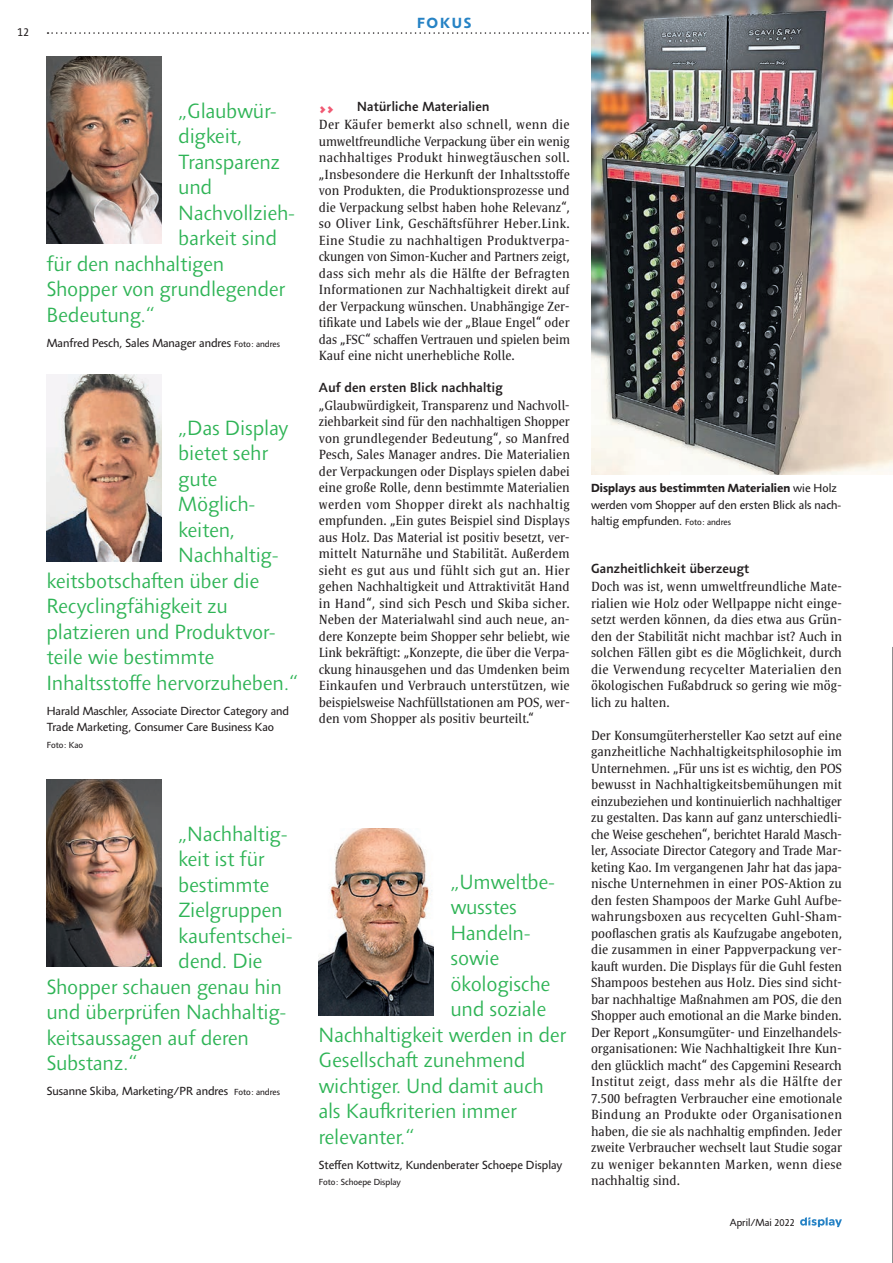
<style>
.page{position:relative;width:893px;height:1263px;background:#fff}
.page>*{position:absolute;margin:0;border:0;box-sizing:border-box;transform-origin:0 0}
.disp_Artikel_Zitat{font:300 21px "Agilita LT Pro";color:#2fb456}
.t1{font:700 15px "Agilita LT Pro";letter-spacing:.115em;color:#2783c5}
.disp_Artikel_Fließte{font:13.5px/16.5px "Satero Serif LT Pro";color:#231f20;text-align:justify}
.disp_Artikel_Zwische{font:500 13.5px "Agilita LT Pro";letter-spacing:.02em;color:#231f20}
.t2{font:900 13.5px "Agilita LT Pro";color:#f05972}
.disp_Artikel_Zitatge{font:12px/16.5px "Agilita LT Pro";color:#231f20}
.disp_Artikel_Bildunt{font:12px/16.5px "Agilita LT Pro";color:#231f20}
.t3{font:11.85px "Agilita LT Pro";color:#231f20}
.t4{font:10.5px "Agilita LT Pro";color:#231f20}
.disp_Artikel_Zitatge-2{font:9px "Agilita LT Pro";color:#231f20}
.s1{font-size:9px}
.s2{font-weight:700}
</style>
<div class="page">
<svg style="left:800px;top:1217px;width:42px;height:10px"></svg>
<svg style="left:48px;top:32px;width:541px;height:2px"></svg>
<img style="left:47px;top:56px;width:115px;height:187px">
<img style="left:47px;top:374px;width:115px;height:187px">
<img style="left:47px;top:780px;width:115px;height:187px">
<img style="left:319px;top:828px;width:115px;height:187px">
<svg style="left:892px;top:647px;width:1px;height:616px"></svg>
<img style="left:591px;top:0;width:302px;height:474px">
<p class="t3" style="left:18px;top:23px;width:13px">12</p>
<p class="t1" style="left:417px;top:12px;width:56px">Fokus</p>
<p class="disp_Artikel_Zitat" style="left:179px;top:96px;width:100px">„Glaubwür-</p>
<p class="disp_Artikel_Zitat" style="left:179px;top:122px;width:66px">digkeit,</p>
<p class="disp_Artikel_Zitat" style="left:179px;top:147px;width:103px">Transparenz</p>
<p class="disp_Artikel_Zitat" style="left:179px;top:173px;width:35px">und</p>
<p class="disp_Artikel_Zitat" style="left:179px;top:198px;width:118px">Nachvollzieh-</p>
<p class="disp_Artikel_Zitat" style="left:179px;top:224px;width:100px">barkeit sind</p>
<p class="disp_Artikel_Zitat" style="left:47px;top:249px;width:179px">für den nachhaltigen</p>
<p class="disp_Artikel_Zitat" style="left:47px;top:275px;width:240px">Shopper von grundlegender</p>
<p class="disp_Artikel_Zitat" style="left:47px;top:300px;width:110px">Bedeutung.“</p>
<p class="disp_Artikel_Zitatge" style="left:47px;top:335px;width:235px">Manfred Pesch, Sales Manager andres <span class="s1">Foto: andres</span></p>
<p class="disp_Artikel_Zitat" style="left:179px;top:413px;width:111px">„Das Display</p>
<p class="disp_Artikel_Zitat" style="left:179px;top:439px;width:91px">bietet sehr</p>
<p class="disp_Artikel_Zitat" style="left:179px;top:464px;width:40px">gute</p>
<p class="disp_Artikel_Zitat" style="left:179px;top:490px;width:78px">Möglich-</p>
<p class="disp_Artikel_Zitat" style="left:179px;top:515px;width:58px">keiten,</p>
<p class="disp_Artikel_Zitat" style="left:179px;top:541px;width:101px">Nachhaltig-</p>
<p class="disp_Artikel_Zitat" style="left:47px;top:566px;width:214px">keitsbotschaften über die</p>
<p class="disp_Artikel_Zitat" style="left:47px;top:592px;width:183px">Recyclingfähigkeit zu</p>
<p class="disp_Artikel_Zitat" style="left:47px;top:617px;width:230px">platzieren und Produktvor-</p>
<p class="disp_Artikel_Zitat" style="left:47px;top:643px;width:169px">teile wie bestimmte</p>
<p class="disp_Artikel_Zitat" style="left:47px;top:668px;width:253px">Inhaltsstoffe hervorzuheben.“</p>
<p class="disp_Artikel_Zitatge" style="left:47px;top:702px;width:244px">Harald Maschler, Associate Director Category and<br>Trade Marketing, Consumer Care Business Kao</p>
<p class="disp_Artikel_Zitatge-2" style="left:47px;top:738px;width:38px">Foto: Kao</p>
<p class="disp_Artikel_Zitat" style="left:179px;top:819px;width:110px">„Nachhaltig-</p>
<p class="disp_Artikel_Zitat" style="left:179px;top:845px;width:88px">keit ist für</p>
<p class="disp_Artikel_Zitat" style="left:179px;top:870px;width:92px">bestimmte</p>
<p class="disp_Artikel_Zitat" style="left:179px;top:896px;width:106px">Zielgruppen</p>
<p class="disp_Artikel_Zitat" style="left:179px;top:921px;width:115px">kaufentschei-</p>
<p class="disp_Artikel_Zitat" style="left:179px;top:947px;width:86px">dend. Die</p>
<p class="disp_Artikel_Zitat" style="left:47px;top:972px;width:237px">Shopper schauen genau hin</p>
<p class="disp_Artikel_Zitat" style="left:47px;top:998px;width:241px">und überprüfen Nachhaltig-</p>
<p class="disp_Artikel_Zitat" style="left:47px;top:1023px;width:204px">keitsaussagen auf deren</p>
<p class="disp_Artikel_Zitat" style="left:47px;top:1049px;width:92px">Substanz.“</p>
<p class="disp_Artikel_Zitatge" style="left:47px;top:1083px;width:235px">Susanne Skiba, Marketing/PR andres <span class="s1">Foto: andres</span></p>
<p class="disp_Artikel_Zwische" style="left:357px;top:97px;width:134px">Natürliche Materialien</p>
<p class="disp_Artikel_Fließte" style="left:319px;top:116px;width:253px">Der Käufer bemerkt also schnell, wenn die umweltfreundliche Verpackung über ein wenig nachhaltiges Produkt hinwegtäuschen soll. „Insbesondere die Herkunft der Inhaltsstoffe von Produkten, die Produktionsprozesse und die Verpackung selbst haben hohe Relevanz“, so Oliver Link, Geschäftsführer Heber.Link.<br>Eine Studie zu nachhaltigen Produktverpa&shy;ckungen von Simon-Kucher and Partners zeigt, dass sich mehr als die Hälfte der Befragten Informationen zur Nachhaltigkeit direkt auf der Verpackung wünschen. Unabhängige Zer&shy;tifikate und Labels wie der „Blaue Engel“ oder das „FSC“ schaffen Vertrauen und spielen beim Kauf eine nicht unerhebliche Rolle.</p>
<p class="disp_Artikel_Zwische" style="left:319px;top:378px;width:185px">Auf den ersten Blick nachhaltig</p>
<p class="disp_Artikel_Fließte" style="left:319px;top:397px;width:253px">„Glaubwürdigkeit, Transparenz und Nachvoll&shy;ziehbarkeit sind für den nachhaltigen Shopper von grundlegender Bedeutung“, so Manfred Pesch, Sales Manager andres. Die Materialien der Verpackungen oder Displays spielen dabei eine große Rolle, denn bestimmte Materialien werden vom Shopper direkt als nachhaltig empfunden. „Ein gutes Beispiel sind Displays aus Holz. Das Material ist positiv besetzt, ver&shy;mittelt Naturnähe und Stabilität. Außerdem sieht es gut aus und fühlt sich gut an. Hier gehen Nachhaltigkeit und Attraktivität Hand in Hand“, sind sich Pesch und Skiba sicher.<br>Neben der Materialwahl sind auch neue, an&shy;dere Konzepte beim Shopper sehr beliebt, wie Link bekräftigt: „Konzepte, die über die Verpa&shy;ckung hinausgehen und das Umdenken beim Einkaufen und Verbrauch unterstützen, wie beispielsweise Nachfüllstationen am POS, wer&shy;den vom Shopper als positiv beurteilt.“</p>
<p class="t2" style="left:319px;top:97px;width:17px">&gt;&gt;</p>
<p class="disp_Artikel_Zitat" style="left:451px;top:867px;width:106px">„Umweltbe-</p>
<p class="disp_Artikel_Zitat" style="left:451px;top:893px;width:68px">wusstes</p>
<p class="disp_Artikel_Zitat" style="left:451px;top:918px;width:81px">Handeln-</p>
<p class="disp_Artikel_Zitat" style="left:451px;top:944px;width:50px">sowie</p>
<p class="disp_Artikel_Zitat" style="left:451px;top:969px;width:101px">ökologische</p>
<p class="disp_Artikel_Zitat" style="left:451px;top:995px;width:97px">und soziale</p>
<p class="disp_Artikel_Zitat" style="left:319px;top:1020px;width:249px">Nachhaltigkeit werden in der</p>
<p class="disp_Artikel_Zitat" style="left:319px;top:1046px;width:208px">Gesellschaft zunehmend</p>
<p class="disp_Artikel_Zitat" style="left:319px;top:1071px;width:227px">wichtiger. Und damit auch</p>
<p class="disp_Artikel_Zitat" style="left:319px;top:1096px;width:200px">als Kaufkriterien immer</p>
<p class="disp_Artikel_Zitat" style="left:319px;top:1122px;width:97px">relevanter.“</p>
<p class="disp_Artikel_Zitatge" style="left:319px;top:1156px;width:245px">Steffen Kottwitz, Kundenberater Schoepe Display</p>
<p class="disp_Artikel_Zitatge-2" style="left:319px;top:1176px;width:83px">Foto: Schoepe Display</p>
<p class="disp_Artikel_Bildunt" style="left:591px;top:480px;width:252px"><span class="s2">Displays aus bestimmten Materialien</span> wie Holz werden vom Shopper auf den ersten Blick als nach&shy;haltig empfunden. <span class="s1">Foto: andres</span></p>
<p class="disp_Artikel_Zwische" style="left:591px;top:559px;width:160px">Ganzheitlichkeit überzeugt</p>
<p class="disp_Artikel_Fließte" style="left:591px;top:578px;width:253px">Doch was ist, wenn umweltfreundliche Mate&shy;rialien wie Holz oder Wellpappe nicht einge&shy;setzt werden können, da dies etwa aus Grün&shy;den der Stabilität nicht machbar ist? Auch in solchen Fällen gibt es die Möglichkeit, durch die Verwendung recycelter Materialien den ökologischen Fußabdruck so gering wie mög&shy;lich zu halten.</p>
<p class="disp_Artikel_Fließte" style="left:591px;top:727px;width:253px">Der Konsumgüterhersteller Kao setzt auf eine ganzheitliche Nachhaltigkeitsphilosophie im Unternehmen. „Für uns ist es wichtig, den POS bewusst in Nachhaltigkeitsbemühungen mit einzubeziehen und kontinuierlich nachhaltiger zu gestalten. Das kann auf ganz unterschiedli&shy;che Weise geschehen“, berichtet Harald Masch&shy;ler, Associate Director Category and Trade Mar&shy;keting Kao. Im vergangenen Jahr hat das japa&shy;nische Unternehmen in einer POS-Aktion zu den festen Shampoos der Marke Guhl Aufbe&shy;wahrungsboxen aus recycelten Guhl-Sham&shy;pooflaschen gratis als Kaufzugabe angeboten, die zusammen in einer Pappverpackung ver&shy;kauft wurden. Die Displays für die Guhl festen Shampoos bestehen aus Holz. Dies sind sicht&shy;bar nachhaltige Maßnahmen am POS, die den Shopper auch emotional an die Marke binden.<br>Der Report „Konsumgüter- und Einzelhandels&shy;organisationen: Wie Nachhaltigkeit Ihre Kun&shy;den glücklich macht“ des Capgemini Research Institut zeigt, dass mehr als die Hälfte der 7.500 befragten Verbraucher eine emotionale Bindung an Produkte oder Organisationen haben, die sie als nachhaltig empfinden. Jeder zweite Verbraucher wechselt laut Studie sogar zu weniger bekannten Marken, wenn diese nachhaltig sind.</p>
<p class="t4" style="left:730px;top:1215px;width:67px">April/Mai 2022</p>
</div>
